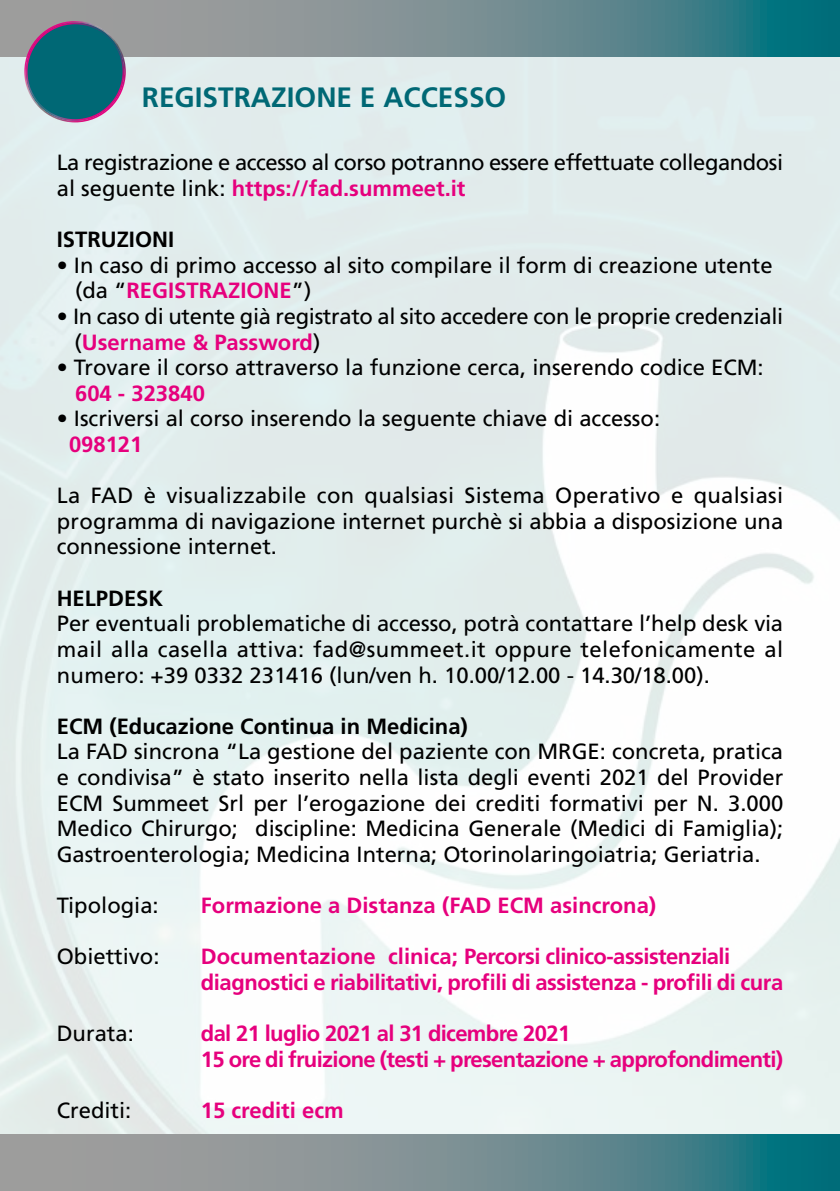
<style>
.page{position:relative;width:840px;height:1191px;background:#fff}
.page>*{position:absolute;margin:0;border:0;box-sizing:border-box;transform-origin:0 0}
.t1{font:700 28px "Frutiger";color:#006875}
.t2{font:22px/25.6px "Frutiger";color:#000;text-align:justify}
.t3{font:700 22px/25.6px "Frutiger";letter-spacing:-.02em;color:#e6007d}
.t4{font:22px/25.6px "Frutiger";letter-spacing:-.02em;color:#000}
.t5{font:700 22px "Frutiger";color:#e6007d}
.t6{font:700 22px "Frutiger";color:#000}
.s1{font-weight:700;color:#e6007d}
</style>
<div class="page">
<svg style="left:0;top:0;width:839px;height:57px"></svg>
<svg style="left:0;top:1134px;width:839px;height:57px"></svg>
<img style="left:24px;top:21px;width:102px;height:101px">
<img style="left:26px;top:23px;width:98px;height:98px">
<p class="t1" style="left:142px;top:81px;width:366px">REGISTRAZIONE E ACCESSO</p>
<p class="t4" style="left:57px;top:150px;width:727px">La registrazione e accesso al corso potranno essere effettuate collegandosi al seguente link: <span class="s1">https://fad.summeet.it</span></p>
<p class="t6" style="left:57px;top:226px;width:119px">ISTRUZIONI</p>
<p class="t2" style="left:75px;top:252px;width:698px;text-indent:-18px">• In caso di primo accesso al sito compilare il form di creazione utente (da “<span class="s1">REGISTRAZIONE</span>”)</p>
<p class="t2" style="left:74px;top:303px;width:710px;text-indent:-18px">• In caso di utente già registrato al sito accedere con le proprie credenziali (<span class="s1">Username &amp; Password</span>)</p>
<p class="t2" style="left:57px;top:354px;width:708px">• Trovare il corso attraverso la funzione cerca, inserendo codice ECM:</p>
<p class="t5" style="left:75px;top:380px;width:131px">604 - 323840</p>
<p class="t2" style="left:57px;top:406px;width:604px">• Iscriversi al corso inserendo la seguente chiave di accesso:</p>
<p class="t3" style="left:69px;top:431px;width:75px">098121</p>
<p class="t2" style="left:57px;top:482px;width:727px">La FAD è visualizzabile con qualsiasi Sistema Operativo e qualsiasi programma di navigazione internet purchè si abbia a disposizione una connessione internet.</p>
<p class="t6" style="left:57px;top:585px;width:108px">HELPDESK</p>
<p class="t2" style="left:57px;top:610px;width:727px">Per eventuali problematiche di accesso, potrà contattare l’help desk via mail alla casella attiva: fad@summeet.it oppure telefonicamente al numero: +39 0332 231416 (lun/ven h. 10.00/12.00 - 14.30/18.00).</p>
<p class="t6" style="left:57px;top:713px;width:412px">ECM (Educazione Continua in Medicina)</p>
<p class="t2" style="left:57px;top:738px;width:727px">La FAD sincrona “La gestione del paziente con MRGE: concreta, pratica e condivisa” è stato inserito nella lista degli eventi 2021 del Provider ECM Summeet Srl per l’erogazione dei crediti formativi per N. 3.000<br>Medico Chirurgo; discipline: Medicina Generale (Medici di Famiglia); Gastroenterologia; Medicina Interna; Otorinolaringoiatria; Geriatria.</p>
<p class="t2" style="left:57px;top:892px;width:103px">Tipologia:</p>
<p class="t5" style="left:201px;top:892px;width:456px">Formazione a Distanza (FAD ECM asincrona)</p>
<p class="t2" style="left:57px;top:943px;width:104px">Obiettivo:</p>
<p class="t3" style="left:201px;top:943px;width:583px">Documentazione clinica; Percorsi clinico-assistenziali diagnostici e riabilitativi, profili di assistenza - profili di cura</p>
<p class="t2" style="left:57px;top:1020px;width:79px">Durata:</p>
<p class="t3" style="left:201px;top:1020px;width:583px">dal 21 luglio 2021 al 31 dicembre 2021<br>15 ore di fruizione (testi + presentazione + approfondimenti)</p>
<p class="t2" style="left:57px;top:1097px;width:76px">Crediti:</p>
<p class="t5" style="left:201px;top:1097px;width:144px">15 crediti ecm</p>
</div>
